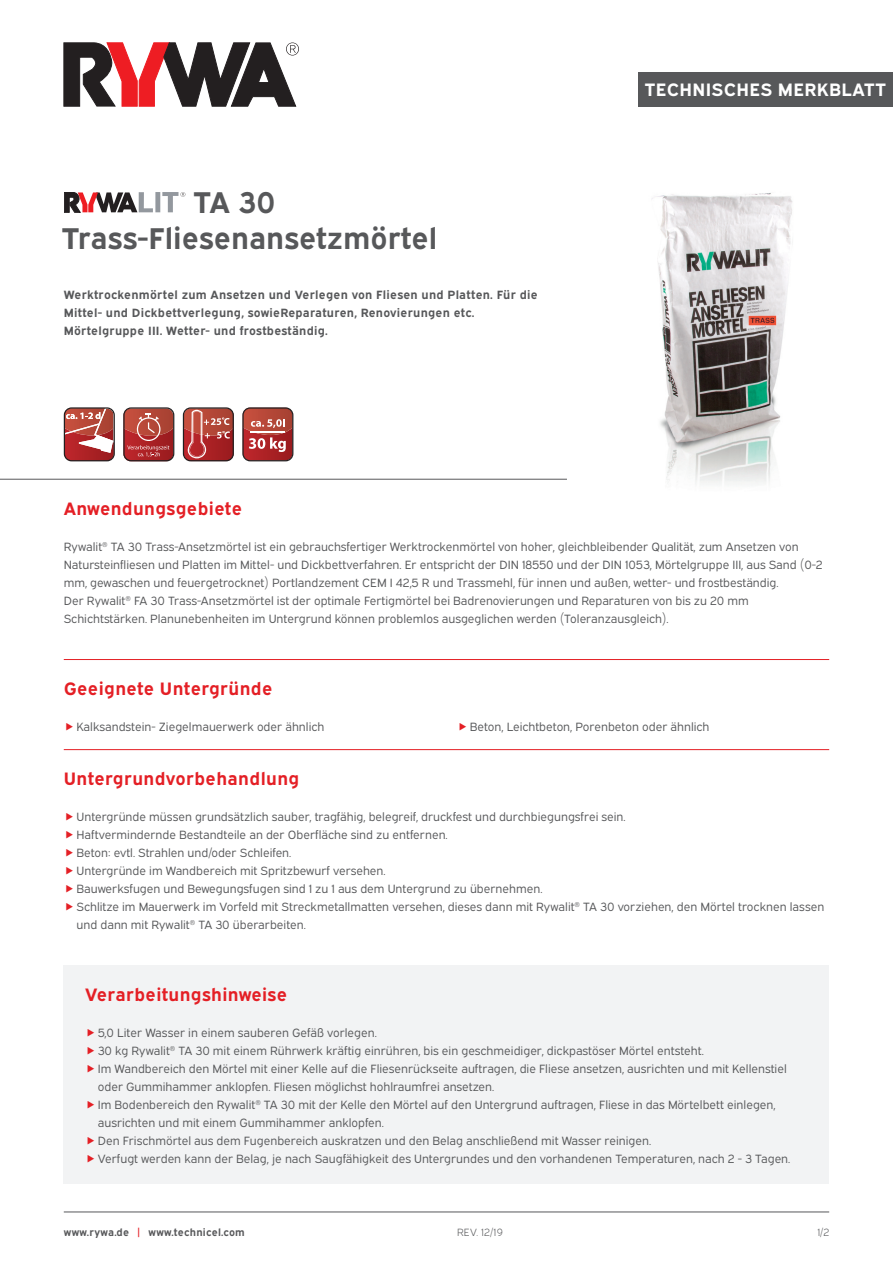
<style>
.page{position:relative;width:893px;height:1263px;background:#fff}
.page>*{position:absolute;margin:0;border:0;box-sizing:border-box;transform-origin:0 0}
.t1{font:700 30px/36px "Expressway Rg";color:#57585a}
.t2{font:700 18px "Expressway Rg";letter-spacing:.02em;color:#e41f25}
.t3{font:700 18px "Expressway Rg";letter-spacing:.02em;color:#fff}
.t4{font:12px/18px "Expressway Bk";color:#57585a}
.t5{font:700 12px/18px "Expressway Rg";letter-spacing:.02em;color:#57585a}
.t6{font:700 10.5px "Expressway Rg";letter-spacing:.02em;color:#57585a}
.t7{font:10.5px "Expressway Lt";letter-spacing:.02em;color:#57585a}
.s1{color:#e41f25}
</style>
<div class="page">
<div style="left:638px;top:72px;width:255px;height:34px;background:#57585a"></div>
<hr style="left:64px;top:1212px;width:765px;height:1px;background:#57585a">
<svg style="left:64px;top:43px;width:235px;height:63px"></svg>
<img style="left:652px;top:193px;width:141px;height:292px">
<hr style="left:0;top:479px;width:567px;height:1px;background:#57585a">
<hr style="left:64px;top:659px;width:765px;height:1px;background:#e41f25">
<hr style="left:64px;top:749px;width:765px;height:1px;background:#e41f25">
<svg style="left:64px;top:192px;width:89px;height:20px"></svg>
<div style="left:155px;top:192px;width:5px;height:20px;background:#93989e"></div>
<svg style="left:162px;top:192px;width:23px;height:20px"></svg>
<svg style="left:64px;top:407px;width:51px;height:54px"></svg>
<svg style="left:123px;top:407px;width:51px;height:54px;background:#ae4743"></svg>
<svg style="left:183px;top:407px;width:51px;height:54px;background:#af4c48"></svg>
<svg style="left:242px;top:407px;width:51px;height:54px;background:#b3544f"></svg>
<div style="left:64px;top:965px;width:765px;height:219px;background:#f2f3f4"></div>
<h1 class="t1" style="left:62px;top:181px;width:377px;text-indent:132px">TA 30<br>Trass-Fliesenansetzmörtel</h1>
<p class="t5" style="left:64px;top:285px;width:475px">Werktrockenmörtel zum Ansetzen und Verlegen von Fliesen und Platten. Für die<br>Mittel- und Dickbettverlegung, sowieReparaturen, Renovierungen etc.<br>Mörtelgruppe III. Wetter- und frostbeständig.</p>
<h2 class="t3" style="left:645px;top:76px;width:243px">TECHNISCHES MERKBLATT</h2>
<h2 class="t2" style="left:64px;top:495px;width:180px">Anwendungsgebiete</h2>
<p class="t4" style="left:64px;top:537px;width:760px">Rywalit<sup>®</sup> TA 30 Trass-Ansetzmörtel ist ein gebrauchsfertiger Werktrockenmörtel von hoher, gleichbleibender Qualität, zum Ansetzen von Natursteinfliesen und Platten im Mittel- und Dickbettverfahren. Er entspricht der DIN 18550 und der DIN 1053, Mörtelgruppe III, aus Sand (0-2 mm, gewaschen und feuergetrocknet) Portlandzement CEM I 42,5 R und Trassmehl, für innen und außen, wetter- und frostbeständig.<br>Der Rywalit<sup>®</sup> FA 30 Trass-Ansetzmörtel ist der optimale Fertigmörtel bei Badrenovierungen und Reparaturen von bis zu 20 mm Schichtstärken. Planunebenheiten im Untergrund können problemlos ausgeglichen werden (Toleranzausgleich).</p>
<h2 class="t2" style="left:64px;top:675px;width:210px">Geeignete Untergründe</h2>
<p class="t4" style="left:77px;top:717px;width:249px">Kalksandstein- Ziegelmauerwerk oder ähnlich</p>
<p class="t4" style="left:470px;top:717px;width:241px">Beton, Leichtbeton, Porenbeton oder ähnlich</p>
<h2 class="t2" style="left:64px;top:765px;width:237px">Untergrundvorbehandlung</h2>
<p class="t4" style="left:77px;top:807px;width:749px">Untergründe müssen grundsätzlich sauber, tragfähig, belegreif, druckfest und durchbiegungsfrei sein.<br>Haftvermindernde Bestandteile an der Oberfläche sind zu entfernen.<br>Beton: evtl. Strahlen und/oder Schleifen.<br>Untergründe im Wandbereich mit Spritzbewurf versehen.<br>Bauwerksfugen und Bewegungsfugen sind 1 zu 1 aus dem Untergrund zu übernehmen.<br>Schlitze im Mauerwerk im Vorfeld mit Streckmetallmatten versehen, dieses dann mit Rywalit<sup>®</sup> TA 30 vorziehen, den Mörtel trocknen lassen und dann mit Rywalit<sup>®</sup> TA 30 überarbeiten.</p>
<h2 class="t2" style="left:85px;top:980px;width:204px">Verarbeitungshinweise</h2>
<p class="t4" style="left:98px;top:1022px;width:694px">5,0 Liter Wasser in einem sauberen Gefäß vorlegen.<br>30 kg Rywalit<sup>®</sup> TA 30 mit einem Rührwerk kräftig einrühren, bis ein geschmeidiger, dickpastöser Mörtel entsteht.<br>Im Wandbereich den Mörtel mit einer Kelle auf die Fliesenrückseite auftragen, die Fliese ansetzen, ausrichten und mit Kellenstiel oder Gummihammer anklopfen. Fliesen möglichst hohlraumfrei ansetzen.<br>Im Bodenbereich den Rywalit<sup>®</sup> TA 30 mit der Kelle den Mörtel auf den Untergrund auftragen, Fliese in das Mörtelbett einlegen, ausrichten und mit einem Gummihammer anklopfen.<br>Den Frischmörtel aus dem Fugenbereich auskratzen und den Belag anschließend mit Wasser reinigen.<br>Verfugt werden kann der Belag, je nach Saugfähigkeit des Untergrundes und den vorhandenen Temperaturen, nach 2 - 3 Tagen.</p>
<p class="t6" style="left:64px;top:1223px;width:183px">www.rywa.de <span class="s1">|</span> www.technicel.com</p>
<p class="t7" style="left:457px;top:1224px;width:47px">REV. 12/19</p>
<p class="t7" style="left:817px;top:1224px;width:13px">1/2</p>
</div>
